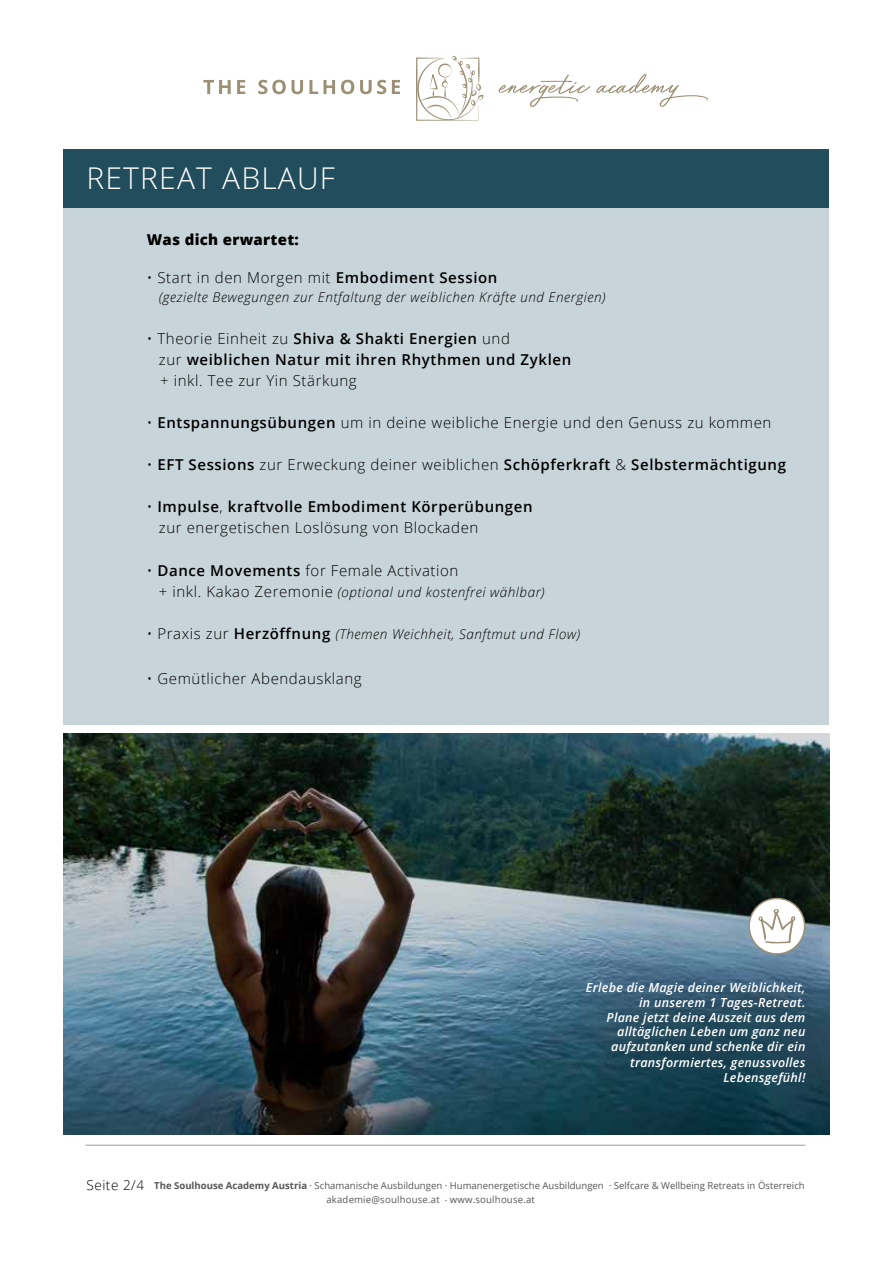
<style>
.page{position:relative;width:893px;height:1263px;background:#fff}
.page>*{position:absolute;margin:0;border:0;box-sizing:border-box;transform-origin:0 0}
.t1{font:300 30px "Open Sans";letter-spacing:.04em;color:#fff}
.t2{font:600 15px/21px "Open Sans";letter-spacing:.04em;color:#000}
.t3{font:300 15px "Open Sans";letter-spacing:.04em;color:#000}
.t4{font:800 15px "Open Sans";letter-spacing:.02em;color:#000}
.t5{font:italic 300 13.5px "Open Sans";letter-spacing:.04em;color:#000}
.t6{font:italic 600 12.6px/15px "Open Sans";letter-spacing:.02em;color:#fff;text-align:right}
.t7{font:9.6px/14.4px "Open Sans";color:#575756}
.s1{font-weight:600}
.s2{font-weight:300}
.s3{font-style:normal;font-size:15px}
.s4{font-weight:600;font-style:normal;font-size:15px}
.s5{font-weight:300;font-size:13.5px;color:#000}
.s6{font-weight:700}
</style>
<div class="page">
<hr style="left:85px;top:1145px;width:720px;height:1px;background:#9d9d9c">
<svg style="left:416px;top:56px;width:67px;height:65px"></svg>
<svg style="left:203px;top:80px;width:28px;height:14px"></svg>
<svg style="left:237px;top:80px;width:8px;height:14px"></svg>
<svg style="left:258px;top:80px;width:45px;height:14px"></svg>
<svg style="left:309px;top:80px;width:9px;height:14px"></svg>
<svg style="left:324px;top:80px;width:11px;height:14px"></svg>
<svg style="left:341px;top:80px;width:13px;height:14px"></svg>
<svg style="left:360px;top:80px;width:26px;height:14px"></svg>
<svg style="left:392px;top:80px;width:8px;height:14px"></svg>
<svg style="left:498px;top:75px;width:92px;height:32px"></svg>
<svg style="left:596px;top:74px;width:112px;height:33px"></svg>
<div style="left:64px;top:207px;width:765px;height:517px;background:#c7d4da"></div>
<img style="left:64px;top:733px;width:765px;height:402px">
<div style="left:64px;top:149px;width:765px;height:58px;background:#224d5d"></div>
<svg style="left:749px;top:898px;width:56px;height:56px"></svg>
<div style="left:748px;top:898px;width:57px;height:57px;border:2px solid #9b8f74;border-radius:50%"></div>
<svg style="left:758px;top:909px;width:37px;height:34px"></svg>
<h1 class="t1" style="left:87px;top:158px;width:250px">RETREAT ABLAUF</h1>
<p class="t4" style="left:147px;top:228px;width:154px">Was dich erwartet:</p>
<p class="t3" style="left:147px;top:267px;width:352px">• Start in den Morgen mit <span class="s1">Embodiment Session</span></p>
<p class="t5" style="left:159px;top:288px;width:448px">(gezielte Bewegungen zur Entfaltung der weiblichen Kräfte und Energien)</p>
<p class="t2" style="left:159px;top:328px;width:414px;text-indent:-12px"><span class="s2">• Theorie Einheit zu</span> Shiva &amp; Shakti Energien <span class="s2">und<br>zur</span> weiblichen Natur mit ihren Rhythmen und Zyklen <span class="s2">+ inkl. Tee zur Yin Stärkung</span></p>
<p class="t3" style="left:147px;top:413px;width:626px">• <span class="s1">Entspannungsübungen</span> um in deine weibliche Energie und den Genuss zu kommen</p>
<p class="t2" style="left:147px;top:454px;width:641px"><span class="s2">•</span> EFT Sessions <span class="s2">zur Erweckung deiner weiblichen</span> Schöpferkraft <span class="s2">&amp;</span> Selbstermächtigung</p>
<p class="t2" style="left:159px;top:496px;width:375px;text-indent:-12px"><span class="s2">•</span> Impulse<span class="s2">,</span> kraftvolle Embodiment Körperübungen <span class="s2">zur energetischen Loslösung von Blockaden</span></p>
<p class="t3" style="left:147px;top:560px;width:313px">• <span class="s1">Dance Movements</span> for Female Activation</p>
<p class="t5" style="left:159px;top:582px;width:387px"><span class="s3">+ inkl. Kakao Zeremonie</span> (optional und kostenfrei wählbar)</p>
<p class="t5" style="left:147px;top:624px;width:435px"><span class="s3">• Praxis zur</span> <span class="s4">Herzöffnung</span> (Themen Weichheit, Sanftmut und Flow)</p>
<p class="t3" style="left:147px;top:668px;width:217px">• Gemütlicher Abendausklang</p>
<p class="t6" style="left:586px;top:979px;width:221px">Erlebe die Magie deiner Weiblichkeit, in unserem 1 Tages-Retreat.<br>Plane jetzt deine Auszeit aus dem alltäglichen Leben um ganz neu aufzutanken und schenke dir ein transformiertes, genussvolles<br>Lebensgefühl!</p>
<p class="t7" style="left:326px;top:1178px;width:480px;text-indent:-240px"><span class="s5">Seite 2/4</span> <span class="s6">The Soulhouse Academy Austria</span> . Schamanische Ausbildungen . Humanenergetische Ausbildungen . Selfcare &amp; Wellbeing Retreats in Österreich akademie@soulhouse.at . www.soulhouse.at</p>
</div>
